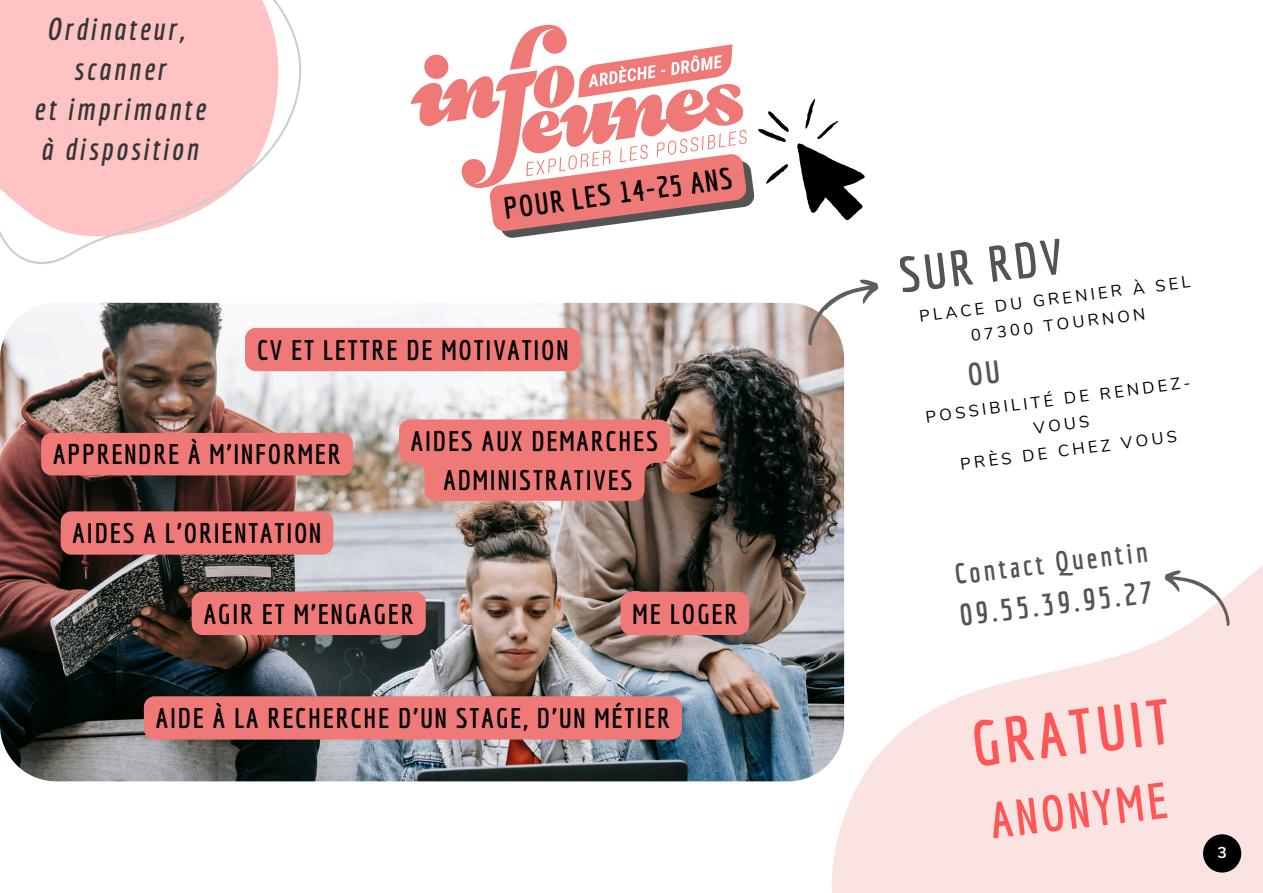
<style>
.page{position:relative;width:1263px;height:893px;background:#fff}
.page>*{position:absolute;margin:0;border:0;box-sizing:border-box;transform-origin:0 0}
.t1{font:700 62.55px "Economica";color:#ff5757}
.t2{font:700 49.72px "Economica";color:#ff5757}
.t3{font:700 48.9px "Economica";color:#545454}
.t4{font:italic 700 30.67px/40px "Economica";letter-spacing:.1em;color:#363636;text-align:center}
.t5{font:700 30.6px "Economica";color:#545454}
.t6{font:700 29.62px "Economica";color:#000}
.t7{font:700 28.05px "Economica";color:#545454}
.t8{font:700 27.53px/38px "Economica";letter-spacing:.065em;color:#000;text-align:center}
.t9{font:16.5px/26px "Nunito";color:#000;text-align:center}
.t10{font:700 15.75px "Nunito";color:#fff}
</style>
<div class="page">
<svg style="left:797px;top:99px;width:68px;height:121px"></svg>
<svg style="left:411px;top:24px;width:330px;height:164px"></svg>
<svg style="left:587px;top:55px;width:136px;height:33px"></svg>
<svg style="left:0;top:0;width:302px;height:303px;fill:#ffc3c3"></svg>
<img style="left:0;top:303px;width:844px;height:478px">
<div style="left:41px;top:433px;width:312px;height:42px;background:#ee7976;border-radius:11px"></div>
<div style="left:192px;top:592px;width:234px;height:43px;background:#ee7976"></div>
<div style="left:144px;top:696px;width:538px;height:43px;background:#ee7976"></div>
<div style="left:621px;top:592px;width:128px;height:43px;background:#ee7976"></div>
<svg style="left:399px;top:419px;width:271px;height:82px"></svg>
<div style="left:245px;top:328px;width:335px;height:43px;background:#ee7976"></div>
<div style="left:61px;top:511px;width:272px;height:43px;background:#ee7976"></div>
<svg style="left:754px;top:389px;width:509px;height:504px"></svg>
<svg style="left:794px;top:279px;width:85px;height:68px"></svg>
<div style="left:1203px;top:834px;width:38px;height:38px;background:#000;border-radius:50%"></div>
<svg style="left:488px;top:99px;width:301px;height:139px"></svg>
<svg style="left:1160px;top:562px;width:81px;height:65px"></svg>
<p class="t4" style="left:34px;top:9px;width:173px">Ordinateur, scanner<br>et imprimante à disposition</p>
<p class="t6" style="left:502px;top:192px;width:232px;rotate:-8deg">POUR LES 14-25 ANS</p>
<p class="t6" style="left:509px;top:198px;width:232px;rotate:-8deg">POUR LES 14-25 ANS</p>
<p class="t8" style="left:257px;top:330px;width:313px">CV ET LETTRE DE MOTIVATION</p>
<p class="t8" style="left:53px;top:435px;width:289px">APPRENDRE À M’INFORMER</p>
<p class="t8" style="left:73px;top:514px;width:250px">AIDES A L’ORIENTATION</p>
<p class="t8" style="left:411px;top:422px;width:249px">AIDES AUX DEMARCHES<br>ADMINISTRATIVES</p>
<p class="t8" style="left:204px;top:594px;width:212px">AGIR ET M’ENGAGER</p>
<p class="t8" style="left:632px;top:594px;width:106px">ME LOGER</p>
<p class="t8" style="left:156px;top:699px;width:516px">AIDE À LA RECHERCHE D’UN STAGE, D’UN MÉTIER</p>
<h3 class="t3" style="left:895px;top:247px;width:166px;rotate:-7deg">SUR RDV</h3>
<p class="t9" style="left:918px;top:303px;width:275px;rotate:-7deg">PLACE DU GRENIER À SEL<br>07300 TOURNON</p>
<p class="t9" style="left:924px;top:405px;width:269px;rotate:-8deg">POSSIBILITÉ DE RENDEZ-<br>VOUS<br>PRÈS DE CHEZ VOUS</p>
<p class="t7" style="left:953px;top:558px;width:195px;rotate:-7deg">Contact Quentin</p>
<p class="t5" style="left:957px;top:597px;width:195px;rotate:-7deg">09.55.39.95.27</p>
<h1 class="t1" style="left:967px;top:708px;width:201px;rotate:-7deg">GRATUIT</h1>
<h2 class="t2" style="left:987px;top:792px;width:179px;rotate:-7deg">ANONYME</h2>
<p class="t10" style="left:1217px;top:842px;width:11px">3</p>
</div>
